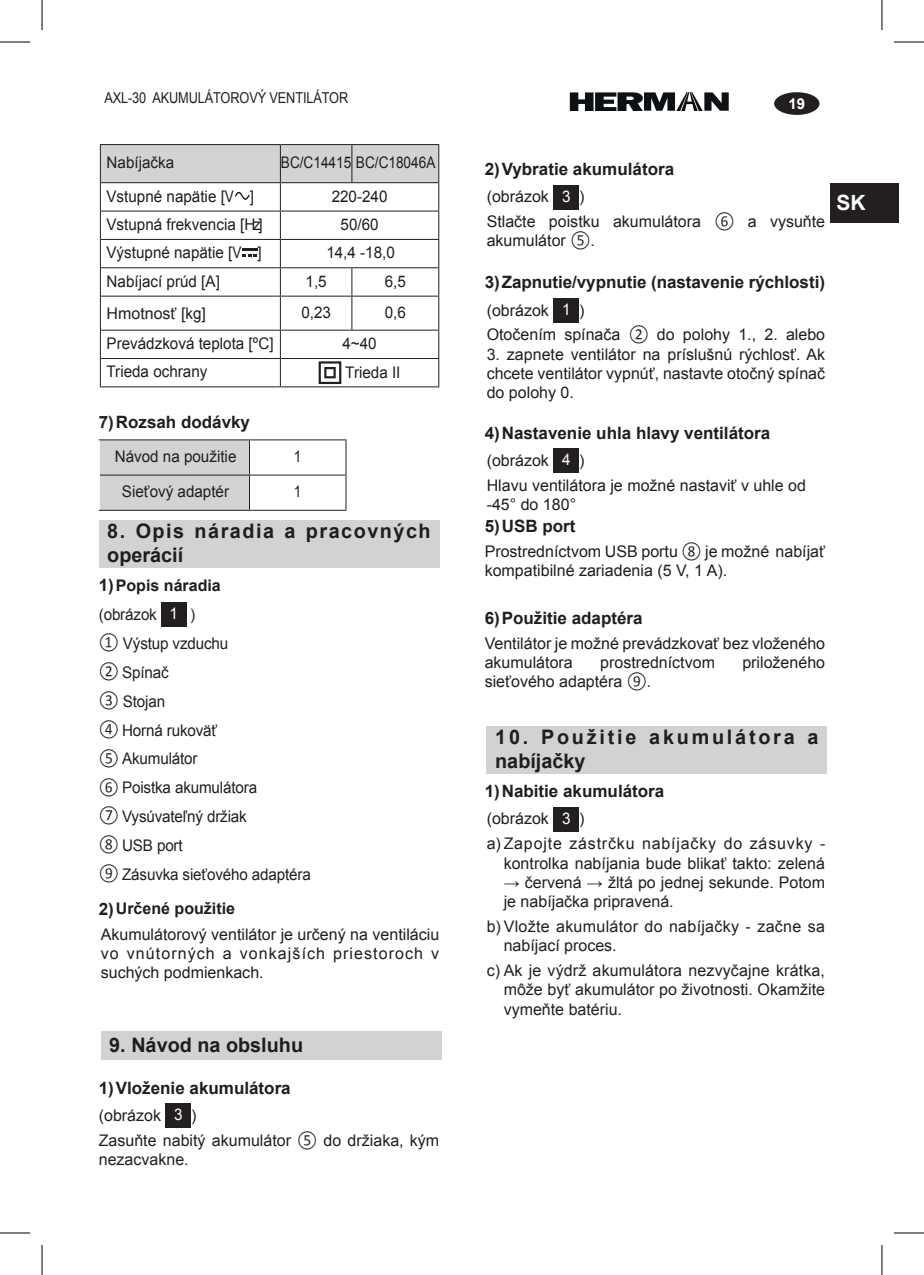
<style>
.page{position:relative;width:924px;height:1275px;background:#fff}
.page>*{position:absolute;margin:0;border:0;box-sizing:border-box;transform-origin:0 0}
.t1{font:700 21px "Arial";color:#fff}
.t2{font:700 20px/24px "Arial";letter-spacing:.075em;color:#211d1e}
.t3{font:700 20px/24px "Arial";letter-spacing:.14em;color:#211d1e}
.t4{font:700 20px "Arial";color:#211d1e}
.t5{font:700 17px "Arial";color:#211d1e}
.t6{font:16px/19.2px "Arial";color:#211d1e}
.t7{font:16px/19.4px "Arial";color:#231f20}
.t8{font:16px "Arial";color:#211d1e;scale:.95 1}
.t9{font:16px/29px "Arial";color:#231f20;scale:.95 1}
.t10{font:16px/19.2px "Arial";letter-spacing:.065em;color:#211d1e}
.t11{font:16px/19.2px "Arial";letter-spacing:.02em;color:#231f20}
.t12{font:16px/25px "Arial";letter-spacing:.05em;color:#231f20}
.t13{font:16px "Arial";color:#211d1e;scale:.85 1}
.t14{font:15px "Arial";letter-spacing:-.01em;color:#231f20;scale:.85 1}
.t15{font:700 15px "Arial";color:#fff}
.s1{color:#211d1e}
.s2{font-weight:700;font-size:17px;color:#211d1e}
.s3{font-weight:700;color:#211d1e}
.s4{color:#fff}
.s5{font-family:"Calibri"}
.s6{font-weight:700;font-size:17px}
.s7{font-weight:700}
.s8{font-family:"Calibri";color:#231f20}
</style>
<div class="page">
<div style="left:830px;top:183px;width:68px;height:40px;background:#231f20"></div>
<div style="left:773px;top:92px;width:46px;height:23px;background:#231f20;border-radius:50%"></div>
<svg style="left:569px;top:92px;width:159px;height:19px"></svg>
<hr style="left:100px;top:144px;width:180px;height:1px;background:#211d1e">
<hr style="left:280px;top:144px;width:72px;height:1px;background:#211d1e">
<hr style="left:352px;top:144px;width:87px;height:1px;background:#211d1e">
<hr style="left:101px;top:296px;width:179px;height:1px;background:#211d1e">
<hr style="left:280px;top:296px;width:72px;height:1px;background:#211d1e">
<hr style="left:280px;top:297px;width:1px;height:33px;background:#211d1e">
<hr style="left:352px;top:296px;width:87px;height:1px;background:#211d1e">
<hr style="left:351px;top:297px;width:1px;height:33px;background:#211d1e">
<hr style="left:438px;top:297px;width:1px;height:33px;background:#211d1e">
<hr style="left:101px;top:330px;width:179px;height:1px;background:#211d1e">
<hr style="left:280px;top:330px;width:72px;height:1px;background:#211d1e">
<hr style="left:352px;top:330px;width:87px;height:1px;background:#211d1e">
<hr style="left:101px;top:358px;width:179px;height:1px;background:#211d1e">
<hr style="left:280px;top:358px;width:72px;height:1px;background:#211d1e">
<svg style="left:280px;top:331px;width:1px;height:55px"></svg>
<hr style="left:352px;top:358px;width:87px;height:1px;background:#211d1e">
<svg style="left:438px;top:331px;width:1px;height:55px"></svg>
<hr style="left:100px;top:386px;width:180px;height:1px;background:#211d1e">
<hr style="left:280px;top:386px;width:72px;height:1px;background:#211d1e">
<hr style="left:352px;top:386px;width:87px;height:1px;background:#211d1e">
<hr style="left:100px;top:296px;width:1px;height:34px;background:#231f20">
<svg style="left:100px;top:330px;width:1px;height:56px"></svg>
<svg style="left:100px;top:145px;width:339px;height:151px"></svg>
<svg style="left:318px;top:361px;width:23px;height:23px"></svg>
<div style="left:100px;top:440px;width:149px;height:70px;background:#d2d3d3"></div>
<hr style="left:99px;top:439px;width:150px;height:1px;background:#231f20">
<hr style="left:249px;top:439px;width:97px;height:1px;background:#231f20">
<hr style="left:249px;top:440px;width:1px;height:34px;background:#231f20">
<hr style="left:345px;top:440px;width:1px;height:34px;background:#231f20">
<hr style="left:100px;top:474px;width:149px;height:1px;background:#231f20">
<hr style="left:249px;top:474px;width:97px;height:1px;background:#231f20">
<hr style="left:249px;top:475px;width:1px;height:35px;background:#231f20">
<hr style="left:345px;top:475px;width:1px;height:35px;background:#231f20">
<hr style="left:99px;top:510px;width:150px;height:1px;background:#231f20">
<hr style="left:249px;top:510px;width:97px;height:1px;background:#231f20">
<div style="left:99px;top:520px;width:340px;height:47px;background:#d1d2d4"></div>
<div style="left:161px;top:602px;width:25px;height:24px;background:#231f20"></div>
<div style="left:101px;top:1031px;width:340px;height:29px;background:#d1d2d4"></div>
<div style="left:165px;top:1103px;width:26px;height:24px;background:#231f20"></div>
<div style="left:553px;top:185px;width:25px;height:24px;background:#231f20"></div>
<div style="left:553px;top:298px;width:25px;height:24px;background:#231f20"></div>
<div style="left:553px;top:449px;width:25px;height:24px;background:#231f20"></div>
<div style="left:486px;top:726px;width:340px;height:47px;background:#d1d2d4"></div>
<div style="left:553px;top:807px;width:25px;height:24px;background:#231f20"></div>
<hr style="left:0;top:42px;width:30px;height:1px;background:#000">
<hr style="left:893px;top:42px;width:30px;height:1px;background:#000">
<hr style="left:0;top:1232px;width:30px;height:1px;background:#000">
<hr style="left:893px;top:1232px;width:30px;height:1px;background:#000">
<hr style="left:42px;top:0;width:1px;height:30px;background:#000">
<hr style="left:42px;top:1245px;width:1px;height:30px;background:#000">
<hr style="left:881px;top:0;width:1px;height:30px;background:#000">
<hr style="left:881px;top:1245px;width:1px;height:30px;background:#000">
<p class="t14" style="left:104px;top:88px;width:288px">AXL-30 AKUMULÁTOROVÝ VENTILÁTOR</p>
<p class="t8" style="left:106px;top:152px;width:73px">Nabíjačka</p>
<p class="t13" style="left:281px;top:152px;width:183px">BC/C14415 BC/C18046A</p>
<p class="t8" style="left:106px;top:185px;width:157px">Vstupné napätie [V ]</p>
<p class="t8" style="left:331px;top:185px;width:60px">220-240</p>
<p class="t8" style="left:106px;top:214px;width:166px">Vstupná frekvencia [Hz]</p>
<p class="t8" style="left:340px;top:214px;width:42px">50/60</p>
<p class="t8" style="left:106px;top:242px;width:165px">Výstupné napätie [V ]</p>
<p class="t8" style="left:326px;top:242px;width:74px">14,4 -18,0</p>
<p class="t8" style="left:106px;top:270px;width:121px">Nabíjací prúd [A]</p>
<p class="t8" style="left:305px;top:270px;width:24px">1,5</p>
<p class="t8" style="left:384px;top:270px;width:24px">6,5</p>
<p class="t7" style="left:106px;top:304px;width:101px">Hmotnosť [<span class="s1">kg</span>]</p>
<p class="t8" style="left:301px;top:302px;width:33px">0,23</p>
<p class="t8" style="left:384px;top:302px;width:24px">0,6</p>
<p class="t8" style="left:106px;top:333px;width:177px">Prevádzková teplota [ºC]</p>
<p class="t8" style="left:342px;top:333px;width:38px">4~40</p>
<p class="t8" style="left:106px;top:361px;width:108px">Trieda ochrany</p>
<p class="t8" style="left:345px;top:362px;width:60px">Trieda II</p>
<p class="t5" style="left:99px;top:410px;width:153px">7)Rozsah dodávky</p>
<p class="t8" style="left:115px;top:446px;width:130px">Návod na použitie</p>
<p class="t13" style="left:294px;top:446px;width:10px">1</p>
<p class="t8" style="left:122px;top:481px;width:114px">Sieťový adaptér</p>
<p class="t13" style="left:294px;top:481px;width:10px">1</p>
<p class="t2" style="left:107px;top:519px;width:325px">8. Opis náradia a pracovných operácií</p>
<p class="t9" style="left:99px;top:570px;width:225px"><span class="s2">1)</span><span class="s3">Popis náradia<br></span>(obrázok <span class="s4">1</span> )<br><span class="s5">①</span> Výstup vzduchu<br><span class="s5">②</span> Spínač<br><span class="s5">③</span> Stojan<br><span class="s5">④</span> Horná rukoväť<br><span class="s5">⑤</span> Akumulátor<br><span class="s5">⑥</span> Poistka akumulátora<br><span class="s5">⑦</span> Vysúvateľný držiak<br><span class="s5">⑧</span> USB port<br><span class="s5">⑨</span> Zásuvka sieťového adaptéra</p>
<p class="t6" style="left:99px;top:895px;width:342px;line-height:26.2px"><span class="s6">2)</span><span class="s7">Určené použitie<br></span>Akumulátorový ventilátor je určený na ventiláciu</p>
<p class="t10" style="left:101px;top:944px;width:340px">vo vnútorných a vonkajších priestoroch v suchých podmienkach.</p>
<p class="t4" style="left:109px;top:1031px;width:195px">9. Návod na obsluhu</p>
<p class="t5" style="left:99px;top:1076px;width:193px">1)Vloženie akumulátora</p>
<p class="t7" style="left:99px;top:1102px;width:342px;line-height:24.8px">(obrázok <span class="s4">3</span> )<br>Zasuňte nabitý akumulátor <span class="s5">⑤</span> do držiaka, kým</p>
<p class="t7" style="left:99px;top:1149px;width:91px">nezacvakne.</p>
<p class="t15" style="left:788px;top:94px;width:18px">19</p>
<p class="t5" style="left:484px;top:158px;width:191px">2)Vybratie akumulátora</p>
<p class="t6" style="left:486px;top:184px;width:340px;line-height:24.8px">(obrázok <span class="s4">3</span> )<br>Stlačte poistku akumulátora <span class="s8">⑥</span> a vysuňte</p>
<p class="t6" style="left:486px;top:231px;width:110px">akumulátor <span class="s8">⑤</span>.</p>
<p class="t5" style="left:484px;top:271px;width:341px">3)Zapnutie/vypnutie (nastavenie rýchlosti)</p>
<p class="t6" style="left:486px;top:298px;width:340px;line-height:24.8px">(obrázok <span class="s4">1</span> )<br>Otočením spínača <span class="s8">②</span> do polohy 1., 2. alebo</p>
<p class="t6" style="left:486px;top:344px;width:340px;text-align:justify">3. zapnete ventilátor na príslušnú rýchlosť. Ak chcete ventilátor vypnúť, nastavte otočný spínač do polohy 0.</p>
<p class="t5" style="left:484px;top:421px;width:287px">4)Nastavenie uhla hlavy ventilátora</p>
<p class="t6" style="left:486px;top:448px;width:321px;line-height:24.8px">(obrázok <span class="s4">4</span> )<br>Hlavu ventilátora je možné nastaviť v uhle od</p>
<p class="t6" style="left:486px;top:495px;width:91px">-45° do 180°</p>
<p class="t5" style="left:484px;top:514px;width:92px">5)USB port</p>
<p class="t6" style="left:484px;top:542px;width:342px">Prostredníctvom USB portu <span class="s8">⑧</span> je možné nabíjať kompatibilné zariadenia (5 V, 1 A).</p>
<p class="t5" style="left:484px;top:606px;width:159px">6)Použitie adaptéra</p>
<p class="t6" style="left:484px;top:634px;width:342px">Ventilátor je možné prevádzkovať bez vloženého akumulátora</p>
<p class="t6" style="left:600px;top:653px;width:116px">prostredníctvom</p>
<p class="t6" style="left:742px;top:653px;width:84px">priloženého</p>
<p class="t6" style="left:484px;top:672px;width:167px">sieťového adaptéra <span class="s8">⑨.</span></p>
<p class="t3" style="left:495px;top:725px;width:325px">10. Použitie akumulátora a nabíjačky</p>
<p class="t5" style="left:484px;top:780px;width:181px">1)Nabitie akumulátora</p>
<p class="t12" style="left:486px;top:806px;width:340px"><span class="s1">(obrázok</span> <span class="s4">3</span> <span class="s1">)<br></span>a) Zapojte zástrčku nabíjačky do zásuvky -</p>
<p class="t7" style="left:503px;top:853px;width:322px">kontrolka nabíjania bude blikať takto: zelená</p>
<p class="t7" style="left:503px;top:872px;width:323px">→ červená → žltá po jednej sekunde. Potom je nabíjačka pripravená.</p>
<p class="t11" style="left:503px;top:917px;width:322px;text-indent:-17px">b) Vložte akumulátor do nabíjačky - začne sa nabíjací proces.</p>
<p class="t7" style="left:503px;top:961px;width:323px;text-align:justify;text-indent:-17px">c) Ak je výdrž akumulátora nezvyčajne krátka, môže byť akumulátor po životnosti. Okamžite vymeňte batériu.</p>
<h1 class="t1" style="left:836px;top:189px;width:31px">SK</h1>
</div>
